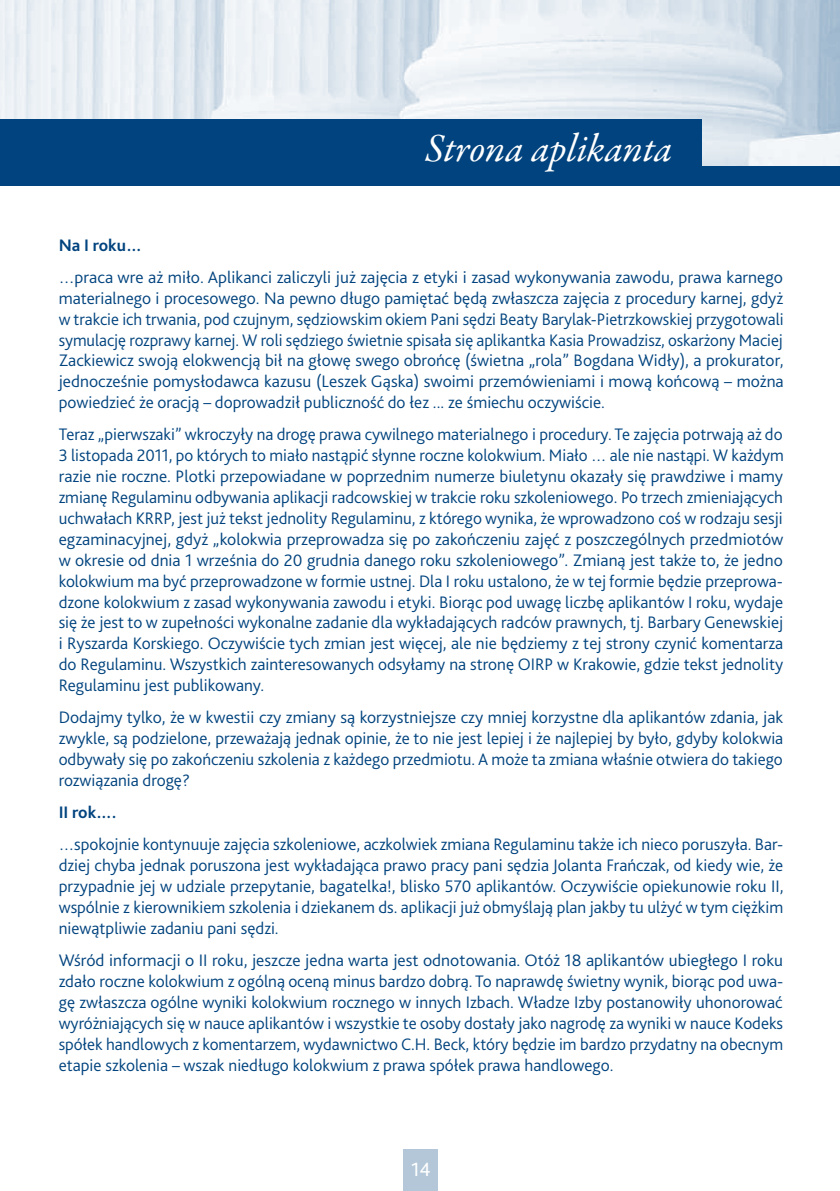
<style>
.page{position:relative;width:840px;height:1191px;background:#fff}
.page>*{position:absolute;margin:0;border:0;box-sizing:border-box;transform-origin:0 0}
.t1{font:italic 40px "Garamond Premr Pro";letter-spacing:-.005em;color:#fff}
.t2{font:20px "Bliss 2";color:#fff}
.t3{font:300 17.4px/20.8px "Bliss 2";color:#00437e;text-align:justify}
.t4{font:700 17.4px "Bliss 2";color:#00437e}
</style>
<div class="page">
<img style="left:0;top:0;width:839px;height:166px">
<div style="left:403px;top:1149px;width:34px;height:42px;background:#b3c7d8"></div>
<div style="left:0;top:119px;width:701px;height:53px;background:#00437e"></div>
<div style="left:0;top:166px;width:839px;height:20px;background:#00437e"></div>
<h1 class="t1" style="left:424px;top:123px;width:249px">Strona aplikanta</h1>
<p class="t4" style="left:59px;top:234px;width:85px">Na I roku…</p>
<p class="t3" style="left:59px;top:266px;width:726px">…praca wre aż miło. Aplikanci zaliczyli już zajęcia z etyki i zasad wykonywania zawodu, prawa karnego materialnego i procesowego. Na pewno długo pamiętać będą zwłaszcza zajęcia z procedury karnej, gdyż w trakcie ich trwania, pod czujnym, sędziowskim okiem Pani sędzi Beaty Barylak-Pietrzkowskiej przygotowali symulację rozprawy karnej. W roli sędziego świetnie spisała się aplikantka Kasia Prowadzisz, oskarżony Maciej Zackiewicz swoją elokwencją bił na głowę swego obrońcę (świetna „rola” Bogdana Widły), a prokurator, jednocześnie pomysłodawca kazusu (Leszek Gąska) swoimi przemówieniami i mową końcową – można powiedzieć że oracją – doprowadził publiczność do łez ... ze śmiechu oczywiście.</p>
<p class="t3" style="left:59px;top:424px;width:726px">Teraz „pierwszaki” wkroczyły na drogę prawa cywilnego materialnego i procedury. Te zajęcia potrwają aż do 3 listopada 2011, po których to miało nastąpić słynne roczne kolokwium. Miało … ale nie nastąpi. W każdym razie nie roczne. Plotki przepowiadane w poprzednim numerze biuletynu okazały się prawdziwe i mamy zmianę Regulaminu odbywania aplikacji radcowskiej w trakcie roku szkoleniowego. Po trzech zmieniających uchwałach KRRP, jest już tekst jednolity Regulaminu, z którego wynika, że wprowadzono coś w rodzaju sesji egzaminacyjnej, gdyż „kolokwia przeprowadza się po zakończeniu zajęć z poszczególnych przedmiotów w okresie od dnia 1 września do 20 grudnia danego roku szkoleniowego”. Zmianą jest także to, że jedno kolokwium ma być przeprowadzone w formie ustnej. Dla I roku ustalono, że w tej formie będzie przeprowa&shy;dzone kolokwium z zasad wykonywania zawodu i etyki. Biorąc pod uwagę liczbę aplikantów I roku, wydaje się że jest to w zupełności wykonalne zadanie dla wykładających radców prawnych, tj. Barbary Genewskiej i Ryszarda Korskiego. Oczywiście tych zmian jest więcej, ale nie będziemy z tej strony czynić komentarza do Regulaminu. Wszystkich zainteresowanych odsyłamy na stronę OIRP w Krakowie, gdzie tekst jednolity Regulaminu jest publikowany.</p>
<p class="t3" style="left:59px;top:706px;width:725px">Dodajmy tylko, że w kwestii czy zmiany są korzystniejsze czy mniej korzystne dla aplikantów zdania, jak zwykle, są podzielone, przeważają jednak opinie, że to nie jest lepiej i że najlepiej by było, gdyby kolokwia odbywały się po zakończeniu szkolenia z każdego przedmiotu. A może ta zmiana właśnie otwiera do takiego rozwiązania drogę?</p>
<p class="t4" style="left:59px;top:801px;width:59px">II rok….</p>
<p class="t3" style="left:59px;top:834px;width:726px">…spokojnie kontynuuje zajęcia szkoleniowe, aczkolwiek zmiana Regulaminu także ich nieco poruszyła. Bar&shy;dziej chyba jednak poruszona jest wykładająca prawo pracy pani sędzia Jolanta Frańczak, od kiedy wie, że przypadnie jej w udziale przepytanie, bagatelka!, blisko 570 aplikantów. Oczywiście opiekunowie roku II, wspólnie z kierownikiem szkolenia i dziekanem ds. aplikacji już obmyślają plan jakby tu ulżyć w tym ciężkim niewątpliwie zadaniu pani sędzi.</p>
<p class="t3" style="left:59px;top:949px;width:725px">Wśród informacji o II roku, jeszcze jedna warta jest odnotowania. Otóż 18 aplikantów ubiegłego I roku zdało roczne kolokwium z ogólną oceną minus bardzo dobrą. To naprawdę świetny wynik, biorąc pod uwa&shy;gę zwłaszcza ogólne wyniki kolokwium rocznego w innych Izbach. Władze Izby postanowiły uhonorować wyróżniających się w nauce aplikantów i wszystkie te osoby dostały jako nagrodę za wyniki w nauce Kodeks spółek handlowych z komentarzem, wydawnictwo C.H. Beck, który będzie im bardzo przydatny na obecnym etapie szkolenia – wszak niedługo kolokwium z prawa spółek prawa handlowego.</p>
<p class="t2" style="left:411px;top:1156px;width:21px">14</p>
</div>
